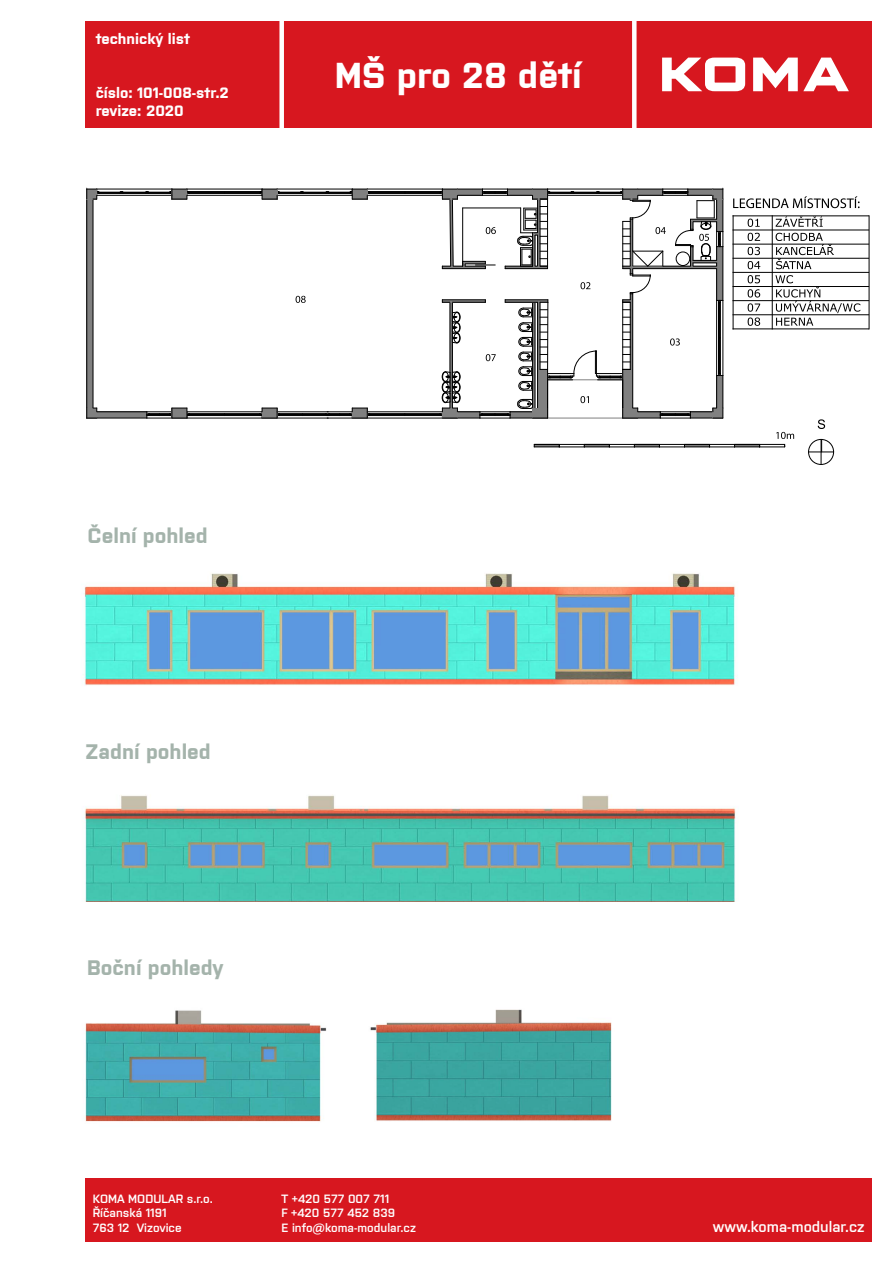
<style>
.page{position:relative;width:893px;height:1263px;background:#fff}
.page>*{position:absolute;margin:0;border:0;box-sizing:border-box;transform-origin:0 0}
.t1{font:700 36px "Purista";color:#fff}
.nadpis{font:700 21px "Purista";color:#a4b3ab}
.t2{font:700 15px "Purista";color:#fff}
.t3{font:600 15px "Purista";color:#fff}
.t4{font:600 12px "Purista";color:#fff}
</style>
<div class="page">
<div style="left:85px;top:21px;width:787px;height:107px;background:#d7171f"></div>
<svg style="left:662px;top:58px;width:187px;height:33px"></svg>
<div style="left:632px;top:0;width:5px;height:146px;background:#fff"></div>
<div style="left:279px;top:0;width:5px;height:141px;background:#fff"></div>
<div style="left:85px;top:1178px;width:787px;height:64px;background:#d7171f"></div>
<img style="left:83px;top:573px;width:655px;height:112px">
<img style="left:85px;top:795px;width:651px;height:107px">
<img style="left:85px;top:1010px;width:242px;height:112px">
<img style="left:370px;top:1009px;width:242px;height:112px">
<hr style="left:187px;top:195px;width:75px;height:1px;background:#000">
<hr style="left:187px;top:189px;width:75px;height:1px;background:#000">
<hr style="left:224px;top:191px;width:36px;height:1px;background:#000">
<hr style="left:224px;top:193px;width:36px;height:1px;background:#000">
<hr style="left:224px;top:192px;width:36px;height:1px;background:#000">
<hr style="left:189px;top:191px;width:35px;height:1px;background:#000">
<hr style="left:189px;top:193px;width:35px;height:1px;background:#000">
<hr style="left:189px;top:192px;width:35px;height:1px;background:#000">
<hr style="left:367px;top:195px;width:75px;height:1px;background:#000">
<hr style="left:367px;top:189px;width:75px;height:1px;background:#000">
<hr style="left:405px;top:191px;width:36px;height:1px;background:#000">
<hr style="left:405px;top:193px;width:35px;height:1px;background:#000">
<hr style="left:405px;top:192px;width:35px;height:1px;background:#000">
<hr style="left:369px;top:191px;width:36px;height:1px;background:#000">
<hr style="left:370px;top:193px;width:35px;height:1px;background:#000">
<hr style="left:370px;top:192px;width:35px;height:1px;background:#000">
<div style="left:87px;top:199px;width:6px;height:209px;background:#808080"></div>
<hr style="left:87px;top:199px;width:1px;height:209px;background:#000">
<hr style="left:93px;top:199px;width:1px;height:209px;background:#000">
<div style="left:97px;top:412px;width:50px;height:6px;background:#808080"></div>
<hr style="left:97px;top:418px;width:50px;height:1px;background:#000">
<hr style="left:97px;top:411px;width:50px;height:1px;background:#000">
<hr style="left:187px;top:418px;width:75px;height:1px;background:#000">
<hr style="left:187px;top:411px;width:75px;height:1px;background:#000">
<hr style="left:224px;top:415px;width:36px;height:1px;background:#000">
<hr style="left:224px;top:413px;width:36px;height:1px;background:#000">
<hr style="left:224px;top:414px;width:36px;height:1px;background:#000">
<hr style="left:189px;top:415px;width:35px;height:1px;background:#000">
<hr style="left:189px;top:413px;width:35px;height:1px;background:#000">
<hr style="left:189px;top:414px;width:35px;height:1px;background:#000">
<hr style="left:367px;top:418px;width:75px;height:1px;background:#000">
<hr style="left:367px;top:411px;width:75px;height:1px;background:#000">
<hr style="left:370px;top:415px;width:35px;height:1px;background:#000">
<hr style="left:370px;top:413px;width:35px;height:1px;background:#000">
<hr style="left:370px;top:414px;width:35px;height:1px;background:#000">
<hr style="left:405px;top:415px;width:35px;height:1px;background:#000">
<hr style="left:405px;top:413px;width:35px;height:1px;background:#000">
<hr style="left:405px;top:414px;width:35px;height:1px;background:#000">
<svg style="left:87px;top:408px;width:11px;height:11px"></svg>
<svg style="left:147px;top:408px;width:43px;height:11px"></svg>
<svg style="left:259px;top:408px;width:111px;height:11px"></svg>
<svg style="left:86px;top:188px;width:104px;height:12px"></svg>
<svg style="left:259px;top:189px;width:111px;height:11px"></svg>
<svg style="left:808px;top:439px;width:26px;height:26px"></svg>
<svg style="left:818px;top:419px;width:7px;height:10px"></svg>
<svg style="left:534px;top:432px;width:260px;height:16px"></svg>
<svg style="left:296px;top:296px;width:10px;height:7px"></svg>
<svg style="left:440px;top:188px;width:284px;height:231px"></svg>
<svg style="left:748px;top:219px;width:12px;height:8px"></svg>
<svg style="left:776px;top:217px;width:47px;height:10px"></svg>
<svg style="left:748px;top:233px;width:86px;height:36px"></svg>
<svg style="left:748px;top:275px;width:12px;height:8px"></svg>
<svg style="left:748px;top:289px;width:12px;height:37px"></svg>
<svg style="left:775px;top:275px;width:85px;height:51px"></svg>
<hr style="left:732px;top:216px;width:137px;height:1px;background:#000">
<hr style="left:732px;top:230px;width:137px;height:1px;background:#000">
<hr style="left:732px;top:244px;width:137px;height:1px;background:#000">
<hr style="left:732px;top:258px;width:137px;height:1px;background:#000">
<hr style="left:732px;top:272px;width:137px;height:1px;background:#000">
<hr style="left:732px;top:286px;width:137px;height:1px;background:#000">
<hr style="left:732px;top:300px;width:137px;height:1px;background:#000">
<hr style="left:732px;top:314px;width:137px;height:1px;background:#000">
<hr style="left:732px;top:329px;width:137px;height:1px;background:#000">
<hr style="left:733px;top:215px;width:1px;height:114px;background:#000">
<hr style="left:772px;top:215px;width:1px;height:114px;background:#000">
<hr style="left:869px;top:215px;width:1px;height:114px;background:#000">
<svg style="left:733px;top:196px;width:127px;height:12px"></svg>
<p class="t2" style="left:96px;top:27px;width:96px">technický list</p>
<p class="t2" style="left:96px;top:81px;width:135px">číslo: 101-008-str.2</p>
<p class="t2" style="left:96px;top:99px;width:90px">revize: 2020</p>
<p class="t1" style="left:335px;top:49px;width:249px">MŠ pro 28 dětí</p>
<p class="nadpis" style="left:88px;top:520px;width:122px">Čelní pohled</p>
<p class="nadpis" style="left:85px;top:736px;width:127px">Zadní pohled</p>
<p class="nadpis" style="left:87px;top:952px;width:138px">Boční pohledy</p>
<p class="t4" style="left:93px;top:1190px;width:122px">KOMA MODULAR s.r.o.</p>
<p class="t4" style="left:93px;top:1204px;width:75px">Říčanská 1191</p>
<p class="t4" style="left:93px;top:1219px;width:90px">763 12 Vizovice</p>
<p class="t3" style="left:713px;top:1216px;width:153px">www.koma-modular.cz</p>
<p class="t4" style="left:281px;top:1190px;width:109px">T +420 577 007 711</p>
<p class="t4" style="left:281px;top:1204px;width:115px">F +420 577 452 839</p>
<p class="t4" style="left:281px;top:1219px;width:136px">E info@koma-modular.cz</p>
</div>
